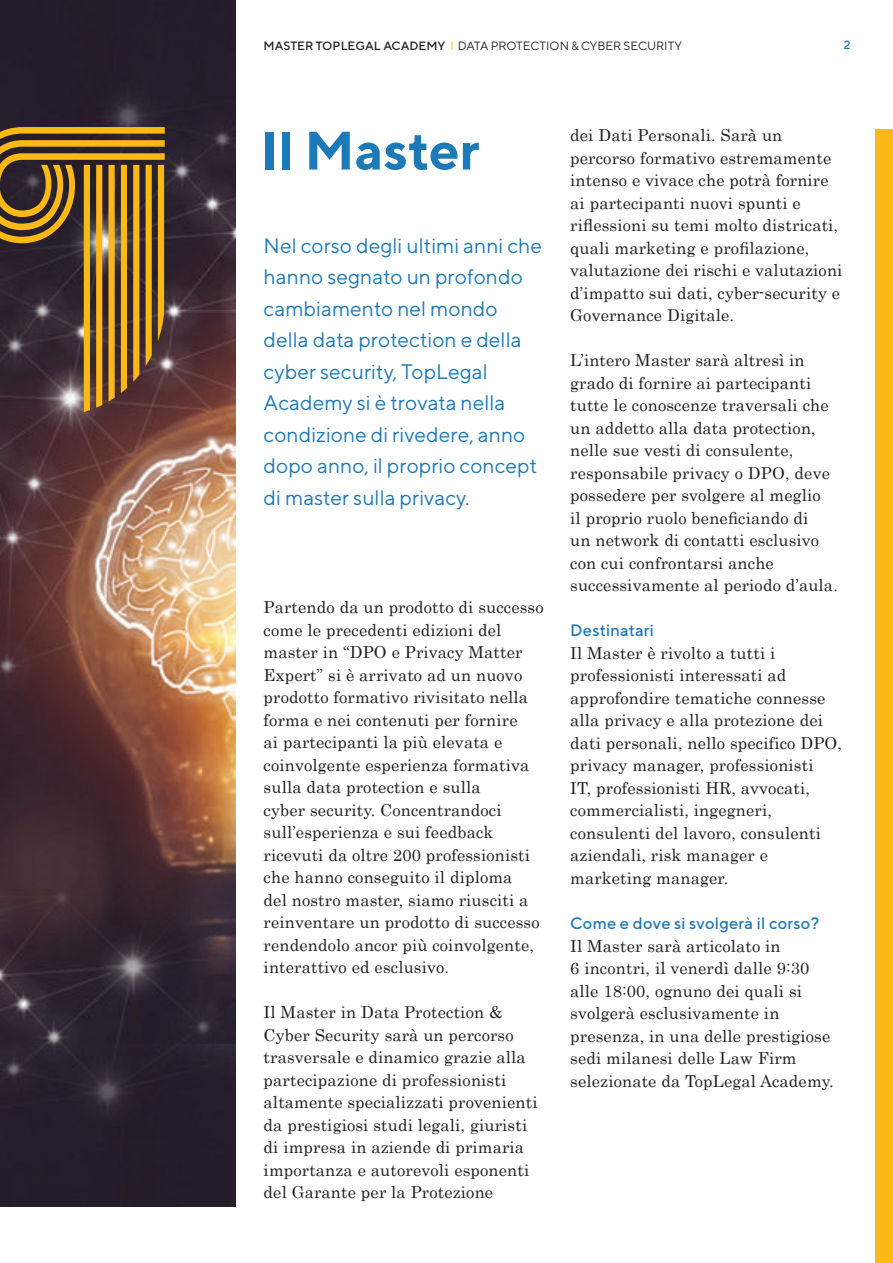
<style>
.page{position:relative;width:893px;height:1263px;background:#fff}
.page>*{position:absolute;margin:0;border:0;box-sizing:border-box;transform-origin:0 0}
.t1{font:700 54px "TT Norms";color:#1e79b7}
.t2{font:21px/31.5px "TT Norms";color:#1e79b7}
.t3{font:16.5px/22.5px "Century";letter-spacing:.01em;color:#231f20}
.t4{font:500 16.5px "TT Norms";letter-spacing:.01em;color:#1e79b7}
.t5{font:12px "TT Norms";color:#231f20}
.t6{font:500 12px "TT Norms";color:#1e79b7}
.s1{font-weight:500}
.s2{color:#fcb814}
</style>
<div class="page">
<img style="left:0;top:1px;width:236px;height:1205px">
<svg style="left:0;top:127px;width:165px;height:285px;background:#785929"></svg>
<div style="left:876px;top:129px;width:17px;height:1134px;background:#fcb814"></div>
<p class="t5" style="left:264px;top:38px;width:420px"><span class="s1">MASTER TOPLEGAL ACADEMY</span> <span class="s2">I</span> DATA PROTECTION &amp; CYBER SECURITY</p>
<p class="t6" style="left:844px;top:37px;width:8px">2</p>
<h1 class="t1" style="left:261px;top:117px;width:220px">Il Master</h1>
<p class="t2" style="left:264px;top:229px;width:280px">Nel corso degli ultimi anni che hanno segnato un profondo cambiamento nel mondo della data protection e della cyber security, TopLegal<br>Academy si è trovata nella condizione di rivedere, anno dopo anno, il proprio concept di master sulla privacy.</p>
<p class="t3" style="left:264px;top:595px;width:282px">Partendo da un prodotto di successo come le precedenti edizioni del master in “DPO e Privacy Matter Expert” si è arrivato ad un nuovo prodotto formativo rivisitato nella forma e nei contenuti per fornire<br>ai partecipanti la più elevata e coinvolgente esperienza formativa sulla data protection e sulla<br>cyber security. Concentrandoci sull’esperienza e sui feedback ricevuti da oltre 200 professionisti che hanno conseguito il diploma<br>del nostro master, siamo riusciti a reinventare un prodotto di successo rendendolo ancor più coinvolgente, interattivo ed esclusivo.</p>
<p class="t3" style="left:264px;top:1000px;width:275px">Il Master in Data Protection &amp; Cyber Security sarà un percorso trasversale e dinamico grazie alla partecipazione di professionisti altamente specializzati provenienti da prestigiosi studi legali, giuristi di impresa in aziende di primaria importanza e autorevoli esponenti del Garante per la Protezione</p>
<p class="t3" style="left:570px;top:123px;width:274px">dei Dati Personali. Sarà un percorso formativo estremamente intenso e vivace che potrà fornire ai partecipanti nuovi spunti e riflessioni su temi molto districati, quali marketing e profilazione, valutazione dei rischi e valutazioni d’impatto sui dati, cyber-security e<br>Governance Digitale.</p>
<p class="t3" style="left:570px;top:348px;width:269px">L’intero Master sarà altresì in grado di fornire ai partecipanti tutte le conoscenze traversali che un addetto alla data protection, nelle sue vesti di consulente, responsabile privacy o DPO, deve possedere per svolgere al meglio<br>il proprio ruolo beneficiando di<br>un network di contatti esclusivo con cui confrontarsi anche successivamente al periodo d’aula.</p>
<p class="t4" style="left:570px;top:620px;width:85px">Destinatari</p>
<p class="t3" style="left:570px;top:640px;width:273px">Il Master è rivolto a tutti i professionisti interessati ad approfondire tematiche connesse alla privacy e alla protezione dei dati personali, nello specifico DPO, privacy manager, professionisti<br>IT, professionisti HR, avvocati, commercialisti, ingegneri, consulenti del lavoro, consulenti aziendali, risk manager e marketing manager.</p>
<p class="t4" style="left:570px;top:913px;width:251px">Come e dove si svolgerà il corso?</p>
<p class="t3" style="left:570px;top:933px;width:265px">Il Master sarà articolato in<br>6 incontri, il venerdì dalle 9:30 alle 18:00, ognuno dei quali si svolgerà esclusivamente in presenza, in una delle prestigiose sedi milanesi delle Law Firm selezionate da TopLegal Academy.</p>
</div>
